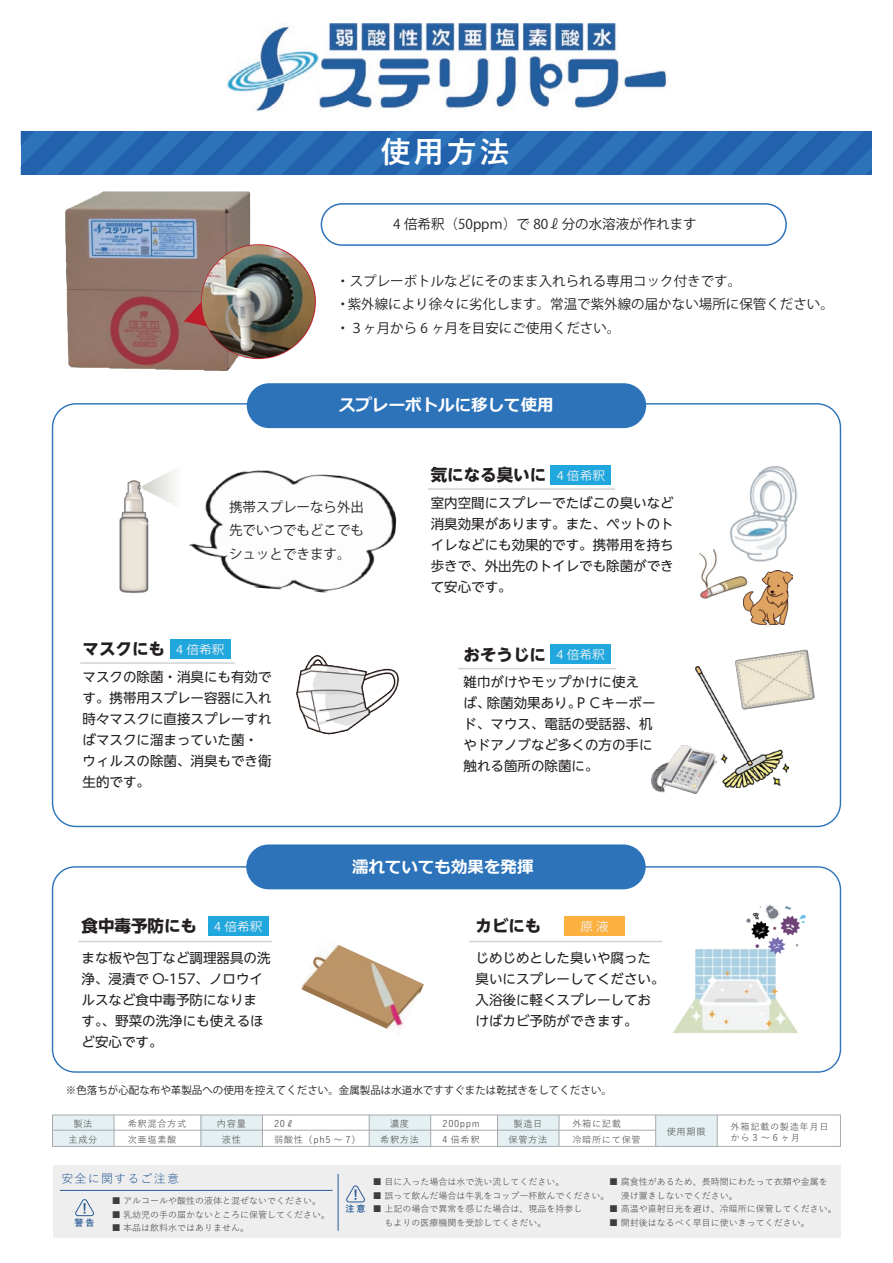
<style>
.page{position:relative;width:893px;height:1263px;background:#fff}
.page>*{position:absolute;margin:0;border:0;box-sizing:border-box;transform-origin:0 0}
.t1{font:700 30px "Yu Gothic";color:#fff}
.t2{font:700 16.5px "UD Shin Go NT Pro";color:#231f20}
.t3{font:700 16.5px "Meiryo";color:#fff}
.t4{font:13.5px/21px "UD Shin Go NT Pro";color:#231f20}
.t5{font:13.5px/23.7px "Koz Go Pr 6 N";color:#231f20;text-align:justify}
.t6{font:12px "Yu Gothic";letter-spacing:.1em;color:#295b95}
.t7{font:12px "Koz Go Pr 6 N";color:#f2f3f4;scale:1.06 1}
.t8{font:10.5px "Koz Go Pr 6 N";color:#231f20}
.t9{font:9.3px/11.1px "Yu Gothic";letter-spacing:.065em;color:#3e3e3f}
.t10{font:9px/13.5px "Yu Gothic";color:#3e3e3f}
.t11{font:700 9px "Yu Gothic";color:#295b95}
.s1{font-family:"Koz Go Pr 6 N";font-weight:400;font-size:12px;color:#f2f3f4}
</style>
<div class="page">
<img style="left:221px;top:470px;width:176px;height:123px">
<div style="left:247px;top:383px;width:399px;height:45px;background:#2c73ba;border-radius:22px"></div>
<div style="left:246px;top:844px;width:400px;height:45px;background:#2c73ba;border-radius:22px"></div>
<div style="left:551px;top:465px;width:60px;height:20px;background:#20a7de"></div>
<hr style="left:428px;top:488px;width:187px;height:2px;background:#d1d2d4">
<div style="left:565px;top:916px;width:60px;height:20px;background:#fbb03f"></div>
<img style="left:656px;top:940px;width:142px;height:93px">
<img style="left:733px;top:904px;width:73px;height:56px">
<div style="left:208px;top:916px;width:60px;height:20px;background:#20a7de"></div>
<hr style="left:78px;top:941px;width:194px;height:1px;background:#d1d2d4">
<hr style="left:469px;top:941px;width:193px;height:1px;background:#d1d2d4">
<img style="left:300px;top:944px;width:124px;height:85px">
<img style="left:699px;top:548px;width:45px;height:59px">
<img style="left:728px;top:466px;width:69px;height:96px">
<img style="left:744px;top:570px;width:48px;height:54px">
<div style="left:551px;top:645px;width:60px;height:19px;background:#20a7de"></div>
<hr style="left:458px;top:668px;width:158px;height:1px;background:#d1d2d4">
<img style="left:696px;top:667px;width:92px;height:121px">
<img style="left:735px;top:649px;width:80px;height:61px">
<img style="left:651px;top:745px;width:65px;height:48px">
<div style="left:170px;top:640px;width:60px;height:19px;background:#20a7de"></div>
<hr style="left:80px;top:662px;width:155px;height:2px;background:#d1d2d4">
<img style="left:119px;top:470px;width:102px;height:123px">
<img style="left:66px;top:192px;width:184px;height:178px">
<svg style="left:182px;top:243px;width:134px;height:117px"></svg>
<img style="left:202px;top:245px;width:113px;height:113px;border-radius:57px">
<div style="left:321px;top:203px;width:466px;height:43px;border:2px solid #2c73ba;border-radius:21px"></div>
<div style="left:53px;top:1164px;width:787px;height:73px;background:#eeeeef"></div>
<hr style="left:60px;top:1190px;width:273px;height:1px;background:#295b95">
<hr style="left:338px;top:1174px;width:1px;height:57px;background:#295b95">
<svg style="left:75px;top:1199px;width:19px;height:17px"></svg>
<svg style="left:346px;top:1185px;width:19px;height:17px"></svg>
<img style="left:296px;top:655px;width:103px;height:80px">
<div style="left:53px;top:1115px;width:61px;height:31px;background:#e5f0f3"></div>
<div style="left:201px;top:1115px;width:61px;height:31px;background:#e5f0f3"></div>
<div style="left:369px;top:1115px;width:61px;height:31px;background:#e5f0f3"></div>
<div style="left:497px;top:1115px;width:62px;height:31px;background:#e5f0f3"></div>
<hr style="left:497px;top:1115px;width:1px;height:31px;background:#a8aaad">
<hr style="left:559px;top:1115px;width:1px;height:31px;background:#a8aaad">
<div style="left:655px;top:1115px;width:62px;height:31px;background:#e5f0f3"></div>
<hr style="left:655px;top:1115px;width:1px;height:31px;background:#a8aaad">
<hr style="left:717px;top:1115px;width:1px;height:31px;background:#a8aaad">
<hr style="left:430px;top:1115px;width:1px;height:31px;background:#a8aaad">
<hr style="left:201px;top:1115px;width:1px;height:31px;background:#a8aaad">
<hr style="left:262px;top:1115px;width:1px;height:31px;background:#a8aaad">
<hr style="left:114px;top:1115px;width:1px;height:31px;background:#a8aaad">
<hr style="left:53px;top:1130px;width:603px;height:1px;background:#a8aaad">
<div style="left:52px;top:1114px;width:789px;height:33px;border:1px solid #a8aaad"></div>
<hr style="left:369px;top:1115px;width:1px;height:31px;background:#a8aaad">
<svg style="left:21px;top:131px;width:851px;height:44px;background:#2669b2"></svg>
<img style="left:227px;top:23px;width:441px;height:89px">
<h1 class="t1" style="left:381px;top:135px;width:130px">使用方法</h1>
<p class="t5" style="left:393px;top:213px;width:305px">4 倍希釈（50ppｍ）で 80ℓ分の水溶液が作れます</p>
<p class="t5" style="left:336px;top:269px;width:499px;text-align:left">・スプレーボトルなどにそのまま入れられる専用コック付きです。<br>・紫外線により徐々に劣化します。常温で紫外線の届かない場所に保管ください。・３ヶ月から 6 ヶ月を目安にご使用ください。</p>
<p class="t3" style="left:339px;top:393px;width:216px">スプレーボトルに移して使用</p>
<p class="t2" style="left:431px;top:461px;width:176px">気になる臭いに <span class="s1">4 倍希釈</span></p>
<p class="t5" style="left:229px;top:495px;width:136px">携帯スプレーなら外出先でいつでもどこでもシュッとできます。</p>
<p class="t4" style="left:431px;top:492px;width:244px;text-align:justify">室内空間にスプレーでたばこの臭いなど消臭効果があります。また、ペットのトイレなどにも効果的です。携帯用を持ち歩きで、外出先のトイレでも除菌ができて安心です。</p>
<p class="t2" style="left:82px;top:635px;width:144px">マスクにも <span class="s1">4 倍希釈</span></p>
<p class="t4" style="left:82px;top:666px;width:190px">マスクの除菌・消臭にも有効です。携帯用スプレー容器に入れ時々マスクに直接スプレーすればマスクに溜まっていた菌・ウィルスの除菌、消臭もでき衛生的です。</p>
<p class="t2" style="left:463px;top:642px;width:143px">おそうじに <span class="s1">4 倍希釈</span></p>
<p class="t4" style="left:463px;top:671px;width:193px">雑巾がけやモップかけに使えば、除菌効果あり。ＰＣキーボード、マウス、電話の受話器、机やドアノブなど多くの方の手に触れる箇所の除菌に。</p>
<p class="t3" style="left:352px;top:855px;width:183px">濡れていても効果を発揮</p>
<p class="t2" style="left:82px;top:912px;width:183px">食中毒予防にも <span class="s1">4 倍希釈</span></p>
<p class="t2" style="left:476px;top:912px;width:67px">カビにも</p>
<p class="t7" style="left:581px;top:920px;width:28px">原 液</p>
<p class="t4" style="left:82px;top:946px;width:190px">まな板や包丁など調理器具の洗浄、浸漬で O-157、ノロウイルスなど食中毒予防になります。、野菜の洗浄にも使えるほど安心です。</p>
<p class="t4" style="left:476px;top:946px;width:190px">じめじめとした臭いや腐った臭いにスプレーしてください。入浴後に軽くスプレーしておけばカビ予防ができます。</p>
<p class="t8" style="left:66px;top:1084px;width:547px">※色落ちが心配な布や革製品への使用を控えてください。金属製品は水道水ですすぐまたは乾拭きをしてください。</p>
<p class="t9" style="left:73px;top:1117px;width:21px">製法</p>
<p class="t9" style="left:128px;top:1117px;width:60px">希釈混合方式</p>
<p class="t9" style="left:69px;top:1132px;width:30px">主成分</p>
<p class="t9" style="left:128px;top:1132px;width:50px">次亜塩素酸</p>
<p class="t9" style="left:217px;top:1117px;width:30px">内容量</p>
<p class="t9" style="left:274px;top:1117px;width:22px">20ℓ</p>
<p class="t9" style="left:222px;top:1132px;width:21px">液性</p>
<p class="t9" style="left:274px;top:1132px;width:88px">弱酸性（ph5 ～ 7）</p>
<p class="t9" style="left:390px;top:1117px;width:21px">濃度</p>
<p class="t9" style="left:443px;top:1117px;width:39px">200ppm</p>
<p class="t9" style="left:380px;top:1132px;width:40px">希釈方法</p>
<p class="t9" style="left:443px;top:1132px;width:39px">4 倍希釈</p>
<p class="t9" style="left:513px;top:1117px;width:30px">製造日</p>
<p class="t9" style="left:572px;top:1117px;width:50px">外箱に記載</p>
<p class="t9" style="left:509px;top:1132px;width:40px">保管方法</p>
<p class="t9" style="left:572px;top:1132px;width:70px">冷暗所にて保管</p>
<p class="t9" style="left:667px;top:1125px;width:40px">使用期限</p>
<p class="t9" style="left:731px;top:1120px;width:99px">外箱記載の製造年月日から3～6ヶ月</p>
<p class="t6" style="left:61px;top:1167px;width:119px">安全に関するご注意</p>
<p class="t10" style="left:373px;top:1174px;width:193px">■ 目に入った場合は水で洗い流してください。</p>
<p class="t10" style="left:373px;top:1187px;width:366px">■ 誤って飲んだ場合は牛乳をコップ一杯飲んでください。　 浸け置きしないでください。</p>
<p class="t10" style="left:373px;top:1201px;width:211px">■ 上記の場合で異常を感じた場合は、現品を持参し　 もよりの医療機関を受診してくさだい。</p>
<p class="t10" style="left:609px;top:1174px;width:220px">■ 腐食性があるため、長時間にわたって衣類や金属を</p>
<p class="t10" style="left:609px;top:1201px;width:229px">■ 高温や直射日光を避け、冷暗所に保管してください。</p>
<p class="t10" style="left:609px;top:1214px;width:202px">■ 開封後はなるべく早目に使いきってください。</p>
<p class="t10" style="left:112px;top:1193px;width:211px">■ アルコールや酸性の液体と混ぜないでください。</p>
<p class="t10" style="left:112px;top:1206px;width:220px">■ 乳幼児の手の届かないところに保管してください。</p>
<p class="t10" style="left:112px;top:1220px;width:139px">■ 本品は飲料水ではありません。</p>
<p class="t11" style="left:345px;top:1203px;width:22px">注 意</p>
<p class="t11" style="left:75px;top:1217px;width:22px">警 告</p>
</div>
